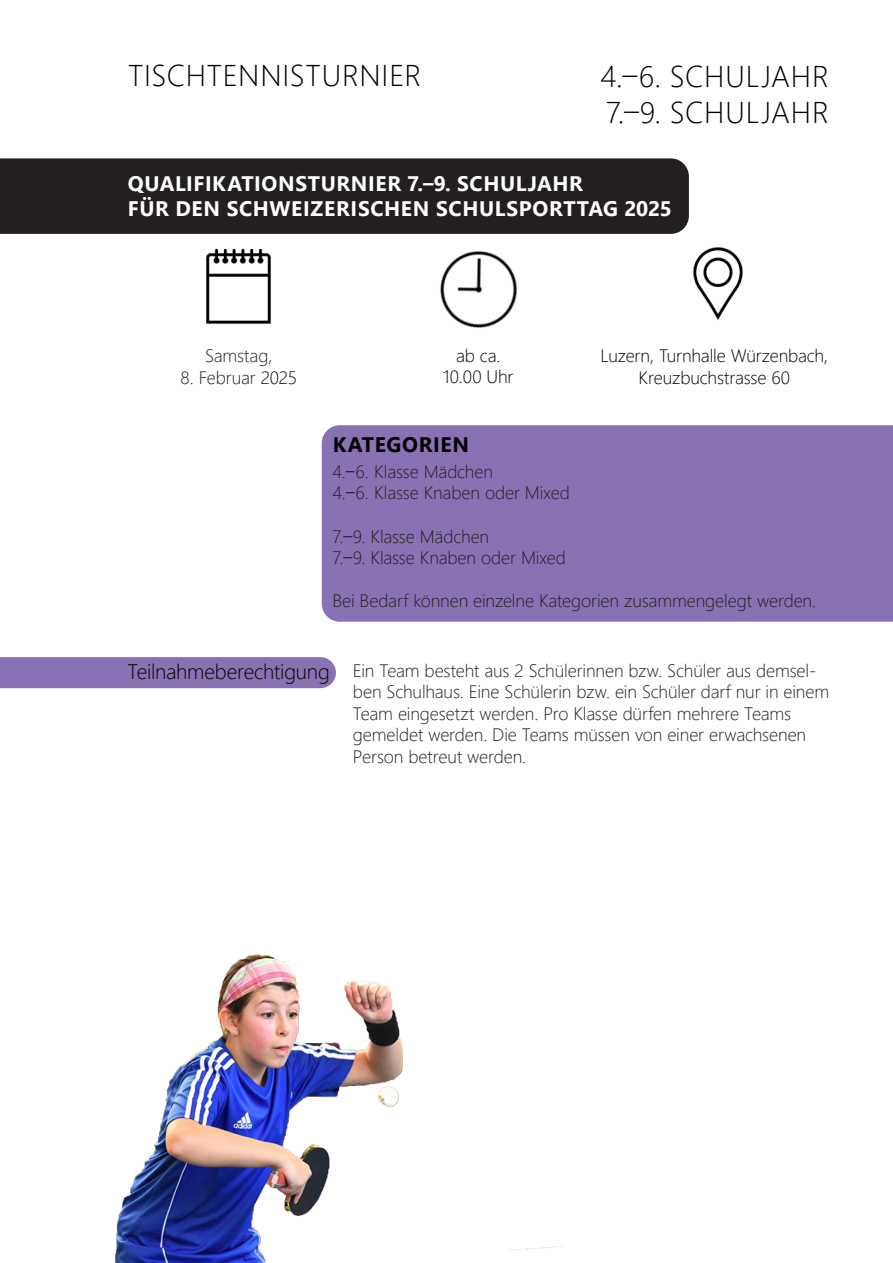
<style>
.page{position:relative;width:893px;height:1263px;background:#fff}
.page>*{position:absolute;margin:0;border:0;box-sizing:border-box;transform-origin:0 0}
.t1{font:300 30px "Segoe UI";letter-spacing:.025em;color:#000}
.t2{font:700 21px "Segoe UI";letter-spacing:.03em;color:#fff}
.t3{font:300 21px "Segoe UI";letter-spacing:-.01em;color:#000}
.t4{font:700 21px "Segoe UI";letter-spacing:.03em;color:#000}
.t5{font:300 18px/21.6px "Segoe UI";letter-spacing:-.01em;color:#231f20}
.t6{font:300 18px "Segoe UI";letter-spacing:-.01em;color:#000}
.s1{color:#000}
</style>
<div class="page">
<div style="left:322px;top:425px;width:571px;height:197px;background:#8972b3"></div>
<div style="left:0;top:657px;width:336px;height:31px;background:#8972b3"></div>
<img style="left:440px;top:251px;width:78px;height:77px">
<img style="left:693px;top:247px;width:50px;height:73px">
<img style="left:206px;top:248px;width:65px;height:76px">
<div style="left:218px;top:284px;width:44px;height:29px;background:#fff"></div>
<div style="left:0;top:158px;width:689px;height:76px;background:#231f20"></div>
<img style="left:115px;top:954px;width:447px;height:309px">
<p class="t1" style="left:128px;top:47px;width:295px">TISCHTENNISTURNIER</p>
<p class="t1" style="left:600px;top:48px;width:230px">4.–6. SCHULJAHR</p>
<p class="t1" style="left:606px;top:84px;width:224px">7.–9. SCHULJAHR</p>
<p class="t2" style="left:128px;top:164px;width:456px">QUALIFIKATIONSTURNIER 7.–9. SCHULJAHR</p>
<p class="t2" style="left:128px;top:189px;width:545px">FÜR DEN SCHWEIZERISCHEN SCHULSPORTTAG 2025</p>
<p class="t5" style="left:205px;top:343px;width:69px">Samstag,</p>
<p class="t5" style="left:180px;top:365px;width:118px">8. Februar <span class="s1">2025</span></p>
<p class="t6" style="left:456px;top:338px;width:46px">ab ca.</p>
<p class="t6" style="left:443px;top:360px;width:72px">10.00 Uhr</p>
<p class="t4" style="left:333px;top:425px;width:138px">KATEGORIEN</p>
<p class="t6" style="left:601px;top:339px;width:229px">Luzern, Turnhalle Würzenbach,</p>
<p class="t6" style="left:639px;top:361px;width:153px">Kreuzbuchstrasse 60</p>
<p class="t5" style="left:332px;top:459px;width:162px">4.<span class="s1">–</span>6. Klasse Mädchen</p>
<p class="t5" style="left:332px;top:480px;width:239px">4.<span class="s1">–</span>6. Klasse Knaben oder Mixed</p>
<p class="t5" style="left:332px;top:524px;width:158px">7.<span class="s1">–</span>9. Klasse Mädchen</p>
<p class="t5" style="left:332px;top:545px;width:235px">7.<span class="s1">–</span>9. Klasse Knaben oder Mixed</p>
<p class="t5" style="left:332px;top:588px;width:485px">Bei Bedarf können einzelne Kategorien zusammengelegt werden.</p>
<p class="t3" style="left:128px;top:651px;width:204px">Teilnahmeberechtigung</p>
<p class="t5" style="left:353px;top:658px;width:478px">Ein Team besteht aus 2 Schülerinnen bzw. Schüler aus demsel&shy;ben Schulhaus. Eine Schülerin bzw. ein Schüler darf nur in einem Team eingesetzt werden. Pro Klasse dürfen mehrere Teams gemeldet werden. Die Teams müssen von einer erwachsenen Person betreut werden.</p>
</div>
